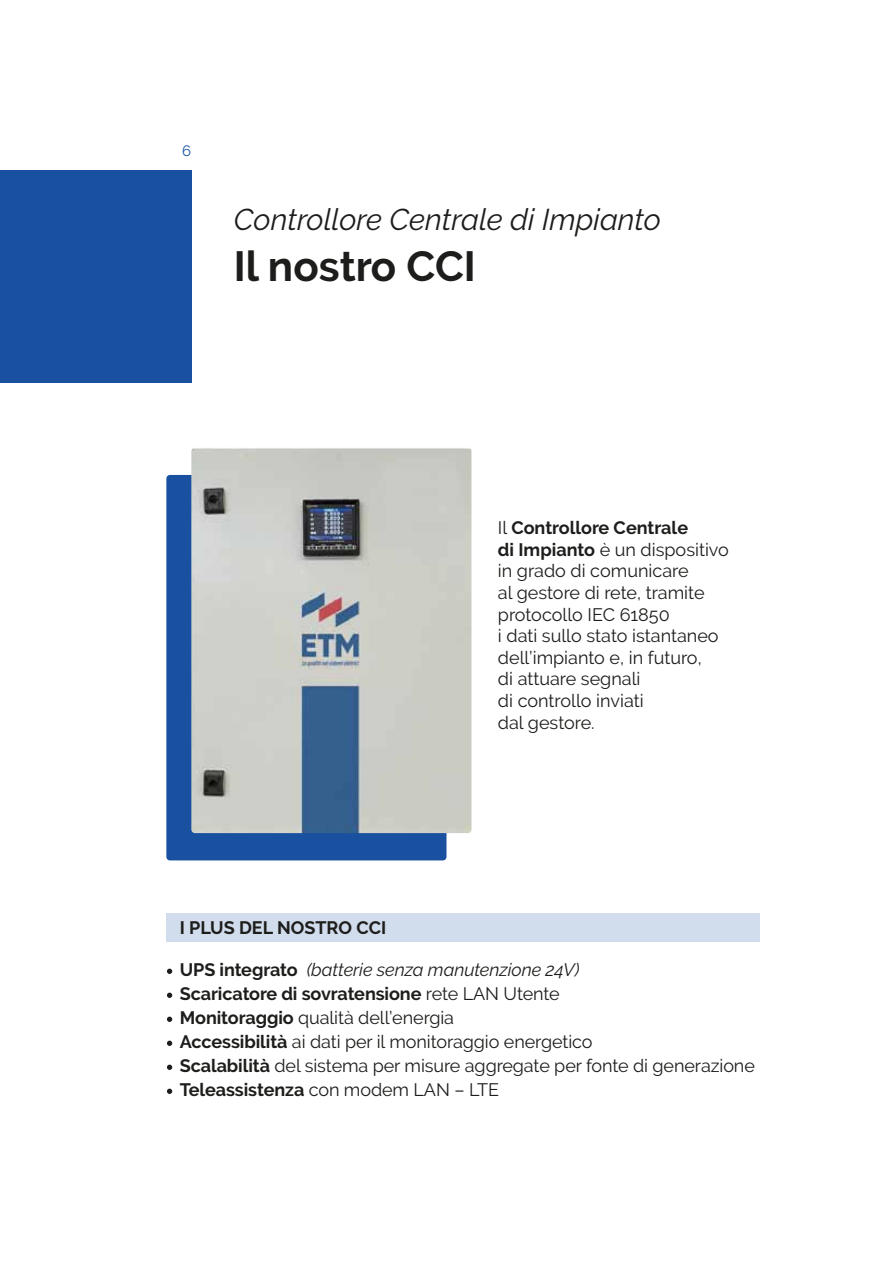
<style>
.page{position:relative;width:893px;height:1263px;background:#fff}
.page>*{position:absolute;margin:0;border:0;box-sizing:border-box;transform-origin:0 0}
.t1{font:700 42px "Raleway";color:#1d1d1b}
.t2{font:italic 30px "Raleway";color:#1d1d1b}
.t3{font:18px/21.6px "Raleway";letter-spacing:-.005em;color:#1d1d1b}
.t4{font:700 18px "Raleway";letter-spacing:-.005em;color:#1d1d1b}
.t5{font:italic 18px "Raleway";letter-spacing:-.005em;color:#1d1d1b}
.t6{font:15px "Raleway";color:#1951a0}
.s1{font-weight:700}
.s2{font-family:"Myriad Pro";font-style:normal}
.s3{font-weight:700;font-style:normal}
.s4{font-family:"Myriad Pro";font-weight:400}
.s5{font-weight:400}
.s6{font-family:"Myriad Pro"}
</style>
<div class="page">
<div style="left:166px;top:913px;width:594px;height:28px;background:#d1dcec"></div>
<div style="left:166px;top:475px;width:280px;height:385px;background:#1951a0;border-radius:4px"></div>
<div style="left:0;top:170px;width:191px;height:213px;background:#1951a0"></div>
<svg style="left:167px;top:969px;width:5px;height:5px"></svg>
<svg style="left:167px;top:993px;width:5px;height:5px"></svg>
<svg style="left:167px;top:1017px;width:5px;height:5px"></svg>
<svg style="left:167px;top:1041px;width:5px;height:5px"></svg>
<svg style="left:167px;top:1065px;width:5px;height:5px"></svg>
<svg style="left:167px;top:1089px;width:5px;height:5px"></svg>
<img style="left:191px;top:448px;width:280px;height:385px">
<p class="t6" style="left:182px;top:142px;width:11px">6</p>
<h2 class="t2" style="left:234px;top:202px;width:429px">Controllore Centrale di Impianto</h2>
<h1 class="t1" style="left:234px;top:242px;width:243px">Il nostro CCI</h1>
<p class="t3" style="left:498px;top:517px;width:232px">Il <span class="s1">Controllore Centrale<br>di Impianto</span> è un dispositivo in grado di comunicare<br>al gestore di rete, tramite protocollo IEC 61850<br>i dati sullo stato istantaneo dell’impianto e, in futuro,<br>di attuare segnali<br>di controllo inviati<br>dal gestore.</p>
<p class="t4" style="left:180px;top:917px;width:208px">I PLUS DEL NOSTRO CCI</p>
<p class="t5" style="left:167px;top:959px;width:414px"><span class="s2">•</span> <span class="s3">UPS integrato</span> (batterie senza manutenzione 24V)</p>
<p class="t4" style="left:167px;top:983px;width:394px"><span class="s4">•</span> Scaricatore di sovratensione <span class="s5">rete LAN Utente</span></p>
<p class="t3" style="left:167px;top:1007px;width:289px"><span class="s6">•</span> <span class="s1">Monitoraggio</span> qualità dell’energia</p>
<p class="t3" style="left:167px;top:1031px;width:427px"><span class="s6">•</span> <span class="s1">Accessibilità</span> ai dati per il monitoraggio energetico</p>
<p class="t3" style="left:167px;top:1055px;width:589px"><span class="s6">•</span> <span class="s1">Scalabilità</span> del sistema per misure aggregate per fonte di generazione</p>
<p class="t3" style="left:167px;top:1079px;width:334px"><span class="s6">•</span> <span class="s1">Teleassistenza</span> con modem LAN – LTE</p>
</div>
